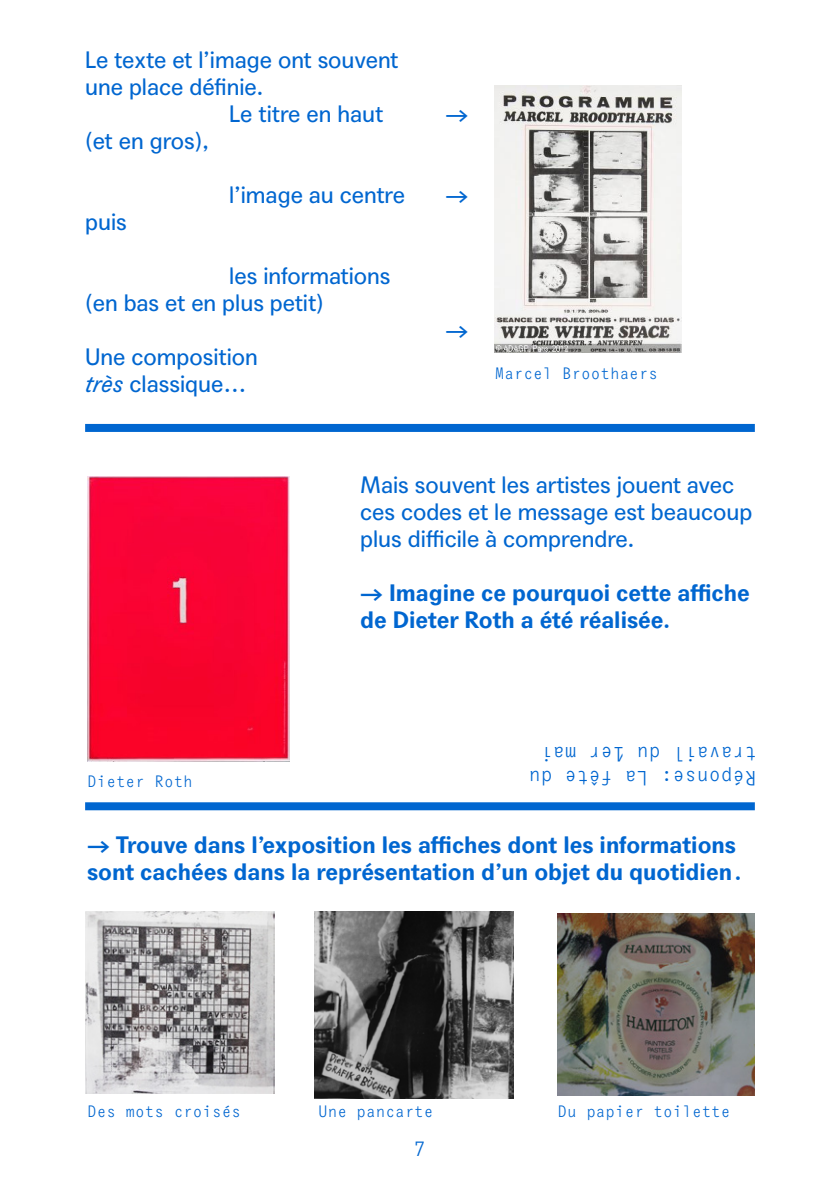
<style>
.page{position:relative;width:840px;height:1191px;background:#fff}
.page>*{position:absolute;margin:0;border:0;box-sizing:border-box;transform-origin:0 0}
.Base{font:23px/27px "Agipo";color:#0066d0}
.Base-2{font:700 23px/27px "Agipo";color:#0066d0}
.Mono{font:20px/24px "Agipo Mono";color:#0066d0}
.Mono_petit{font:16px "Agipo Mono";color:#0066d0}
.s1{font-style:italic}
</style>
<div class="page">
<img style="left:494px;top:85px;width:187px;height:268px">
<img style="left:87px;top:476px;width:203px;height:285px">
<div style="left:85px;top:424px;width:669px;height:8px;background:#0066d0"></div>
<div style="left:85px;top:802px;width:669px;height:8px;background:#0066d0"></div>
<img style="left:85px;top:911px;width:189px;height:182px">
<img style="left:557px;top:913px;width:197px;height:182px">
<img style="left:314px;top:911px;width:199px;height:187px">
<p class="Base" style="left:85px;top:44px;width:314px">Le texte et l’image ont souvent une place définie.</p>
<p class="Base" style="left:229px;top:98px;width:155px">Le titre en haut</p>
<p class="Base" style="left:445px;top:98px;width:24px">→</p>
<p class="Base" style="left:85px;top:125px;width:125px">(et en gros),</p>
<p class="Base" style="left:229px;top:179px;width:177px">l’image au centre</p>
<p class="Base" style="left:445px;top:179px;width:24px">→</p>
<p class="Base" style="left:85px;top:206px;width:43px">puis</p>
<p class="Base" style="left:85px;top:260px;width:307px;text-indent:144px">les informations (en bas et en plus petit)</p>
<p class="Base" style="left:445px;top:314px;width:24px">→</p>
<p class="Base" style="left:85px;top:341px;width:174px">Une composition <span class="s1">très</span> classique…</p>
<p class="Mono_petit" style="left:494px;top:361px;width:165px">Marcel Broothaers</p>
<p class="Mono_petit" style="left:87px;top:769px;width:107px">Dieter Roth</p>
<p class="Base" style="left:360px;top:469px;width:393px">Mais souvent les artistes jouent avec ces codes et le message est beaucoup plus difficile à comprendre.</p>
<p class="Base-2" style="left:360px;top:577px;width:391px">→ Imagine ce pourquoi cette affiche de Dieter Roth a été réalisée.</p>
<p class="Mono" style="left:756px;top:791px;width:229px;rotate:-180deg">Réponse: La fête du travail du 1er mai</p>
<p class="Base-2" style="left:87px;top:829px;width:655px">→ Trouve dans l’exposition les affiches dont les informations sont cachées dans la représentation d’un objet du quotidien.</p>
<p class="Mono_petit" style="left:87px;top:1099px;width:155px">Des mots croisés</p>
<p class="Mono_petit" style="left:318px;top:1099px;width:117px">Une pancarte</p>
<p class="Mono_petit" style="left:557px;top:1099px;width:174px">Du papier toilette</p>
<p class="Mono" style="left:414px;top:1135px;width:13px">7</p>
</div>
